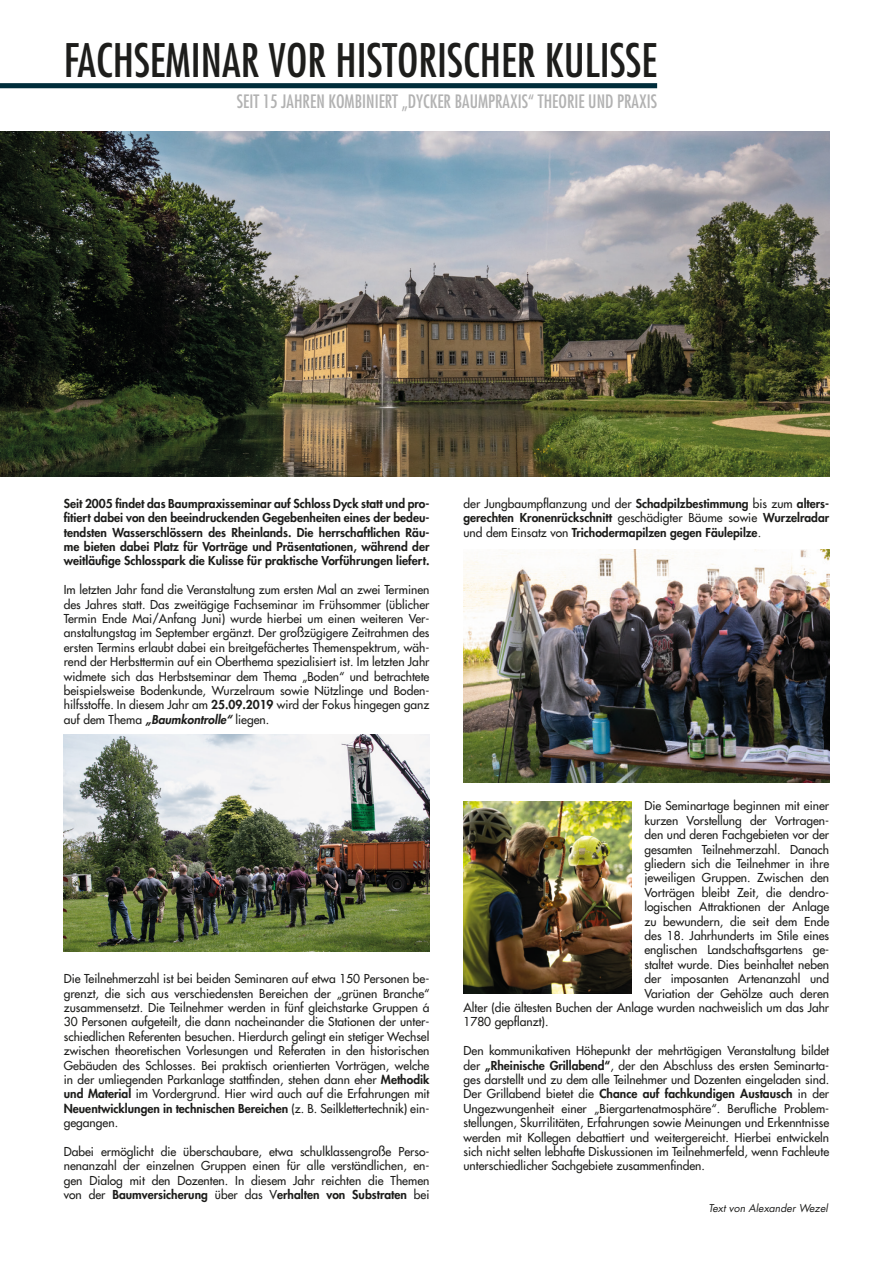
<style>
.page{position:relative;width:893px;height:1263px;background:#fff}
.page>*{position:absolute;margin:0;border:0;box-sizing:border-box;transform-origin:0 0}
.t1{font:condensed 45px "Futura LT";color:#1d1d1b}
.t2{font:condensed 18px "Futura LT";color:#b2b2b2}
.t3{font:12px/14.4px "Futura LT";color:#1d1d1b;text-align:justify}
.t4{font:800 12px/14.4px "Futura LT";color:#1d1d1b;text-align:justify}
.t5{font:italic 10.5px "Futura LT";color:#1d1d1b}
.s1{font-weight:800}
.s2{font-weight:800;font-style:italic}
.s3{font-weight:400}
</style>
<div class="page">
<img style="left:463px;top:550px;width:366px;height:232px">
<img style="left:64px;top:735px;width:365px;height:216px">
<img style="left:463px;top:802px;width:169px;height:192px">
<img style="left:0;top:131px;width:829px;height:346px">
<div style="left:0;top:83px;width:657px;height:5px;background:#002d3b"></div>
<h1 class="t1" style="left:64px;top:33px;width:595px">FACHSEMINAR VOR HISTORISCHER KULISSE</h1>
<h2 class="t2" style="left:237px;top:91px;width:422px">SEIT 15 JAHREN KOMBINIERT „DYCKER BAUMPRAXIS“ THEORIE UND PRAXIS</h2>
<p class="t4" style="left:64px;top:496px;width:367px">Seit 2005 findet das Baumpraxisseminar auf Schloss Dyck statt und pro&shy;fitiert dabei von den beeindruckenden Gegebenheiten eines der bedeu&shy;tendsten Wasserschlössern des Rheinlands. Die herrschaftlichen Räu&shy;me bieten dabei Platz für Vorträge und Präsentationen, während der weitläufige Schlosspark die Kulisse für praktische Vorführungen liefert.</p>
<p class="t3" style="left:64px;top:582px;width:367px">Im letzten Jahr fand die Veranstaltung zum ersten Mal an zwei Terminen des Jahres statt. Das zweitägige Fachseminar im Frühsommer (üblicher Termin Ende Mai/Anfang Juni) wurde hierbei um einen weiteren Ver&shy;anstaltungstag im September ergänzt. Der großzügigere Zeitrahmen des ersten Termins erlaubt dabei ein breitgefächertes Themenspektrum, wäh&shy;rend der Herbsttermin auf ein Oberthema spezialisiert ist. Im letzten Jahr widmete sich das Herbstseminar dem Thema „Boden“ und betrachtete beispielsweise Bodenkunde, Wurzelraum sowie Nützlinge und Boden&shy;hilfsstoffe. In diesem Jahr am <span class="s1">25.09.2019</span> wird der Fokus hingegen ganz auf dem Thema <span class="s2">„Baumkontrolle“</span> liegen.</p>
<p class="t3" style="left:64px;top:971px;width:367px">Die Teilnehmerzahl ist bei beiden Seminaren auf etwa 150 Personen be&shy;grenzt, die sich aus verschiedensten Bereichen der „grünen Branche“ zusammensetzt. Die Teilnehmer werden in fünf gleichstarke Gruppen á 30 Personen aufgeteilt, die dann nacheinander die Stationen der unter&shy;schiedlichen Referenten besuchen. Hierdurch gelingt ein stetiger Wechsel zwischen theoretischen Vorlesungen und Referaten in den historischen Gebäuden des Schlosses. Bei praktisch orientierten Vorträgen, welche in der umliegenden Parkanlage stattfinden, stehen dann eher <span class="s1">Methodik und Material</span> im Vordergrund. Hier wird auch auf die Erfahrungen mit <span class="s1">Neuentwicklungen in technischen Bereichen</span> (z. B. Seilklettertechnik) ein&shy;gegangen.</p>
<p class="t3" style="left:64px;top:1144px;width:367px">Dabei ermöglicht die überschaubare, etwa schulklassengroße Perso&shy;nenanzahl der einzelnen Gruppen einen für alle verständlichen, en&shy;gen Dialog mit den Dozenten. In diesem Jahr reichten die Themen von der <span class="s1">Baumversicherung</span> über das V<span class="s1">erhalten von Substraten</span> bei</p>
<p class="t4" style="left:463px;top:496px;width:367px"><span class="s3">der Jungbaumpflanzung und der</span> Schadpilzbestimmung <span class="s3">bis zum</span> alters&shy;gerechten Kronenrückschnitt <span class="s3">geschädigter Bäume sowie</span> Wurzelradar <span class="s3">und dem Einsatz von</span> Trichodermapilzen gegen Fäulepilze<span class="s3">.</span></p>
<p class="t3" style="left:644px;top:798px;width:186px">Die Seminartage beginnen mit einer</p>
<p class="t3" style="left:644px;top:813px;width:186px">kurzen Vorstellung der Vortragen-</p>
<p class="t3" style="left:644px;top:827px;width:186px">den und deren Fachgebieten vor der</p>
<p class="t3" style="left:644px;top:842px;width:186px">gesamten Teilnehmerzahl. Danach</p>
<p class="t3" style="left:644px;top:856px;width:186px">gliedern sich die Teilnehmer in ihre</p>
<p class="t3" style="left:644px;top:870px;width:186px">jeweiligen Gruppen. Zwischen den</p>
<p class="t3" style="left:644px;top:885px;width:186px">Vorträgen bleibt Zeit, die dendro-</p>
<p class="t3" style="left:644px;top:899px;width:186px">logischen Attraktionen der Anlage</p>
<p class="t3" style="left:644px;top:914px;width:186px">zu bewundern, die seit dem Ende</p>
<p class="t3" style="left:644px;top:928px;width:186px">des 18. Jahrhunderts im Stile eines</p>
<p class="t3" style="left:644px;top:942px;width:186px">englischen Landschaftsgartens ge-</p>
<p class="t3" style="left:644px;top:957px;width:186px">staltet wurde. Dies beinhaltet neben</p>
<p class="t3" style="left:644px;top:971px;width:186px">der imposanten Artenanzahl und</p>
<p class="t3" style="left:644px;top:986px;width:186px">Variation der Gehölze auch deren</p>
<p class="t3" style="left:463px;top:1000px;width:367px">Alter (die ältesten Buchen der Anlage wurden nachweislich um das Jahr</p>
<p class="t3" style="left:463px;top:1014px;width:87px">1780 gepflanzt).</p>
<p class="t3" style="left:463px;top:1043px;width:367px">Den kommunikativen Höhepunkt der mehrtägigen Veranstaltung bildet der <span class="s1">„Rheinische Grillabend“</span>, der den Abschluss des ersten Seminarta&shy;ges darstellt und zu dem alle Teilnehmer und Dozenten eingeladen sind.<br>Der Grillabend bietet die <span class="s1">Chance auf fachkundigen Austausch</span> in der Ungezwungenheit einer „Biergartenatmosphäre“. Berufliche Problem&shy;stellungen, Skurrilitäten, Erfahrungen sowie Meinungen und Erkenntnisse werden mit Kollegen debattiert und weitergereicht. Hierbei entwickeln sich nicht selten lebhafte Diskussionen im Teilnehmerfeld, wenn Fachleute unterschiedlicher Sachgebiete zusammenfinden.</p>
<p class="t5" style="left:709px;top:1201px;width:121px">Text von Alexander Wezel</p>
</div>
